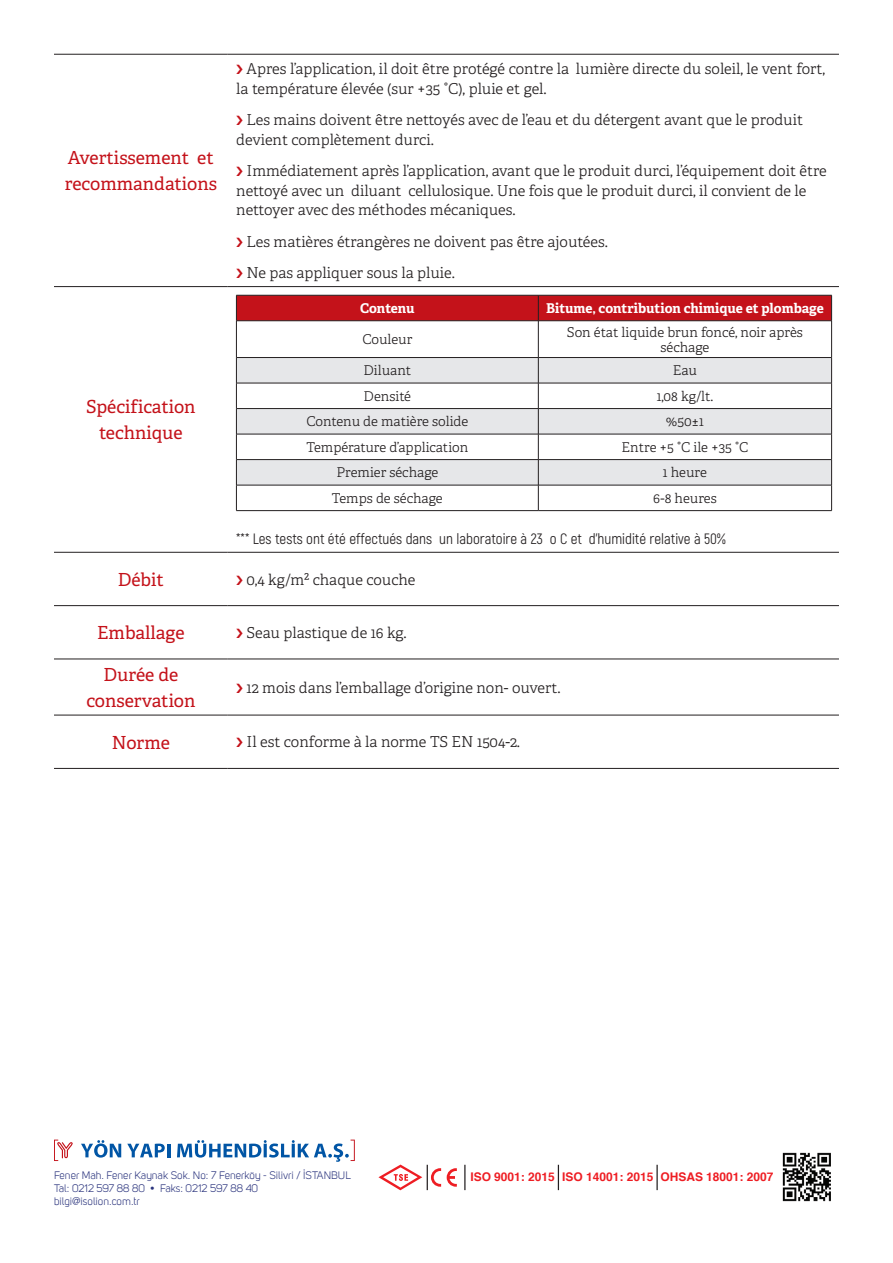
<style>
.page{position:relative;width:893px;height:1263px;background:#fff}
.page>*{position:absolute;margin:0;border:0;box-sizing:border-box;transform-origin:0 0}
.t1{font:18px/25.5px "Adelle";color:#c4121a;text-align:center}
.t2{font:300 15px/19.5px "Adelle";color:#231f20}
.t3{font:15px "Akrobat";color:#231f20}
.t4{font:300 13.5px/14.5px "Adelle";color:#231f20;text-align:center}
.t5{font:700 13.5px "Adelle";letter-spacing:-.005em;color:#fff}
.t6{font:700 12px "Helvetica";color:#ee1d23}
.t7{font:10.8px "Uni Sans Book";color:#2a337d}
</style>
<div class="page">
<hr style="left:54px;top:54px;width:174px;height:1px;background:#231f20">
<hr style="left:228px;top:54px;width:611px;height:1px;background:#231f20">
<hr style="left:54px;top:286px;width:174px;height:1px;background:#231f20">
<hr style="left:228px;top:286px;width:611px;height:1px;background:#231f20">
<hr style="left:54px;top:552px;width:174px;height:1px;background:#231f20">
<hr style="left:228px;top:552px;width:611px;height:1px;background:#231f20">
<hr style="left:54px;top:605px;width:174px;height:1px;background:#231f20">
<hr style="left:228px;top:605px;width:611px;height:1px;background:#231f20">
<hr style="left:54px;top:659px;width:174px;height:1px;background:#231f20">
<hr style="left:228px;top:659px;width:611px;height:1px;background:#231f20">
<hr style="left:54px;top:715px;width:174px;height:1px;background:#231f20">
<hr style="left:228px;top:715px;width:611px;height:1px;background:#231f20">
<hr style="left:54px;top:768px;width:174px;height:1px;background:#231f20">
<hr style="left:228px;top:768px;width:611px;height:1px;background:#231f20">
<svg style="left:237px;top:358px;width:594px;height:76px;fill:#e6e7e9"></svg>
<svg style="left:237px;top:435px;width:594px;height:75px"></svg>
<div style="left:236px;top:295px;width:596px;height:25px;background:#c4121a"></div>
<hr style="left:236px;top:320px;width:302px;height:1px;background:#231f20">
<hr style="left:236px;top:321px;width:1px;height:36px;background:#231f20">
<hr style="left:538px;top:320px;width:294px;height:1px;background:#231f20">
<hr style="left:538px;top:321px;width:1px;height:36px;background:#231f20">
<hr style="left:831px;top:321px;width:1px;height:36px;background:#231f20">
<hr style="left:236px;top:357px;width:302px;height:1px;background:#231f20">
<hr style="left:538px;top:357px;width:294px;height:1px;background:#231f20">
<hr style="left:236px;top:383px;width:302px;height:1px;background:#231f20">
<hr style="left:538px;top:383px;width:294px;height:1px;background:#231f20">
<hr style="left:236px;top:408px;width:302px;height:1px;background:#231f20">
<hr style="left:538px;top:408px;width:294px;height:1px;background:#231f20">
<hr style="left:236px;top:434px;width:302px;height:1px;background:#231f20">
<hr style="left:538px;top:434px;width:294px;height:1px;background:#231f20">
<hr style="left:236px;top:459px;width:302px;height:1px;background:#231f20">
<hr style="left:538px;top:459px;width:294px;height:1px;background:#231f20">
<hr style="left:236px;top:485px;width:302px;height:1px;background:#231f20">
<svg style="left:236px;top:358px;width:1px;height:152px"></svg>
<hr style="left:538px;top:485px;width:294px;height:1px;background:#231f20">
<svg style="left:538px;top:358px;width:1px;height:152px"></svg>
<svg style="left:831px;top:358px;width:1px;height:152px"></svg>
<hr style="left:236px;top:510px;width:302px;height:1px;background:#231f20">
<hr style="left:538px;top:510px;width:294px;height:1px;background:#231f20">
<img style="left:782px;top:1152px;width:49px;height:50px">
<svg style="left:54px;top:1139px;width:19px;height:22px"></svg>
<svg style="left:81px;top:1140px;width:40px;height:17px"></svg>
<svg style="left:127px;top:1143px;width:43px;height:14px"></svg>
<svg style="left:177px;top:1139px;width:178px;height:23px"></svg>
<svg style="left:558px;top:1165px;width:1px;height:25px"></svg>
<svg style="left:378px;top:1164px;width:79px;height:26px"></svg>
<svg style="left:464px;top:1165px;width:1px;height:25px"></svg>
<hr style="left:656px;top:1165px;width:2px;height:25px;background:#231f20">
<p class="t1" style="left:65px;top:146px;width:154px;text-align:left">Avertissement et recommandations</p>
<p class="t1" style="left:86px;top:395px;width:111px">Spécification technique</p>
<p class="t2" style="left:236px;top:59px;width:590px;text-indent:10px">Apres l’application, il doit être protégé contre la lumière directe du soleil, le vent fort, la température élevée (sur +35 °C), pluie et gel.</p>
<p class="t2" style="left:236px;top:110px;width:568px;text-indent:10px">Les mains doivent être nettoyés avec de l’eau et du détergent avant que le produit devient complètement durci.</p>
<p class="t2" style="left:236px;top:161px;width:592px;text-indent:10px">Immédiatement après l’application, avant que le produit durci, l’équipement doit être nettoyé avec un diluant cellulosique. Une fois que le produit durci, il convient de le nettoyer avec des méthodes mécaniques.</p>
<p class="t2" style="left:247px;top:232px;width:363px">Les matières étrangères ne doivent pas être ajoutées.</p>
<p class="t2" style="left:247px;top:263px;width:210px">Ne pas appliquer sous la pluie.</p>
<p class="t5" style="left:360px;top:300px;width:56px">Contenu</p>
<p class="t5" style="left:546px;top:300px;width:279px">Bitume, contribution chimique et plombage</p>
<p class="t4" style="left:362px;top:332px;width:51px">Couleur</p>
<p class="t4" style="left:567px;top:325px;width:238px">Son état liquide brun foncé, noir après séchage</p>
<p class="t4" style="left:363px;top:364px;width:49px">Diluant</p>
<p class="t4" style="left:673px;top:364px;width:26px">Eau</p>
<p class="t4" style="left:364px;top:389px;width:49px">Densité</p>
<p class="t4" style="left:657px;top:389px;width:58px">1,08 kg/lt.</p>
<p class="t4" style="left:306px;top:415px;width:163px">Contenu de matière solide</p>
<p class="t4" style="left:666px;top:415px;width:40px">%50±1</p>
<p class="t4" style="left:307px;top:440px;width:163px">Température d’application</p>
<p class="t4" style="left:622px;top:440px;width:128px">Entre +5 °C ile +35 °C</p>
<p class="t4" style="left:336px;top:466px;width:104px">Premier séchage</p>
<p class="t4" style="left:663px;top:466px;width:46px">1 heure</p>
<p class="t4" style="left:332px;top:491px;width:112px">Temps de séchage</p>
<p class="t4" style="left:653px;top:491px;width:65px">6-8 heures</p>
<p class="t3" style="left:236px;top:530px;width:491px">*** Les tests ont été effectués dans un laboratoire à 23 o C et d’humidité relative à 50%</p>
<p class="t1" style="left:118px;top:567px;width:48px">Débit</p>
<p class="t2" style="left:247px;top:570px;width:170px">0,4 kg/m² chaque couche</p>
<p class="t1" style="left:97px;top:620px;width:89px">Emballage</p>
<p class="t2" style="left:247px;top:623px;width:161px">Seau plastique de 16 kg.</p>
<p class="t1" style="left:86px;top:662px;width:111px">Durée de conservation</p>
<p class="t2" style="left:247px;top:678px;width:315px">12 mois dans l’emballage d’origine non- ouvert.</p>
<p class="t1" style="left:112px;top:730px;width:60px">Norme</p>
<p class="t2" style="left:247px;top:733px;width:275px">Il est conforme à la norme TS EN 1504-2.</p>
<p class="t7" style="left:54px;top:1169px;width:298px">Fener Mah. Fener Kaynak Sok. No: 7 Fenerköy - Silivri / İSTANBUL</p>
<p class="t7" style="left:54px;top:1182px;width:206px">Tal: 0212 597 88 80 • Faks: 0212 597 88 40</p>
<p class="t7" style="left:54px;top:1195px;width:87px">bilgi@isolion.com.tr</p>
<p class="t6" style="left:470px;top:1167px;width:305px">ISO 9001: 2015 ISO 14001: 2015 OHSAS 18001: 2007</p>
</div>
